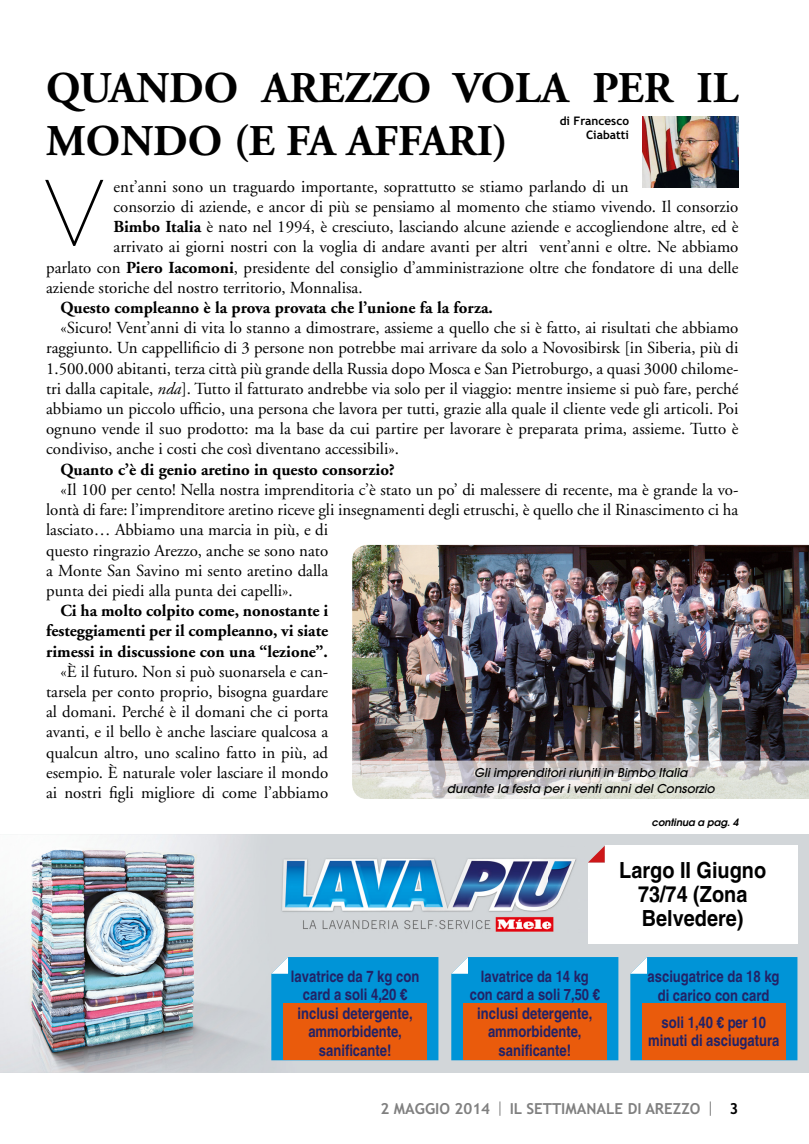
<style>
.page{position:relative;width:809px;height:1144px;background:#fff}
.page>*{position:absolute;margin:0;border:0;box-sizing:border-box;transform-origin:0 0}
.t1{font:200 89.25px "Avant Garde";color:#000}
.t2{font:700 43.75px/52.5px "Adobe Garamond";color:#000}
.t3{font:700 condensed 22.22px/24.3px "Helvetica";color:#000;text-align:center;scale:1.09 1}
.t4{font:16.8px/20.1px "Adobe Garamond";color:#000;text-align:justify}
.t5{font:700 16.8px/20.1px "Adobe Garamond";color:#000;text-align:justify}
.t6{font:700 condensed 15.92px/18.2px "Helvetica";color:#226;text-align:center}
.t7{font:700 condensed 15.75px/18.2px "Helvetica";color:#226;text-align:center}
.t8{font:700 15.22px "Trebuchet MS";color:#808080}
.t9{font:700 15.22px "Trebuchet MS";color:#000}
.t10{font:italic 500 12.08px/16.1px "Avant Garde";color:#000;text-align:center}
.t11{font:700 11.72px/14.2px "Trebuchet MS";color:#000;text-align:right}
.t12{font:italic 600 10.15px "Avant Garde";color:#000}
.s1{font-weight:700}
.s2{font-style:italic}
</style>
<div class="page">
<svg style="left:710px;top:1101px;width:1px;height:14px"></svg>
<svg style="left:499px;top:1101px;width:1px;height:14px"></svg>
<img style="left:352px;top:544px;width:457px;height:216px">
<img style="left:352px;top:760px;width:457px;height:39px">
<img style="left:643px;top:116px;width:95px;height:72px">
<div style="left:0;top:834px;width:809px;height:238px;background:#d2d6d9"></div>
<img style="left:0;top:834px;width:548px;height:238px">
<div style="left:630px;top:957px;width:167px;height:103px;background:#0094d7"></div>
<div style="left:451px;top:957px;width:167px;height:103px;background:#0094d7"></div>
<div style="left:271px;top:957px;width:167px;height:103px;background:#0094d7"></div>
<img style="left:271px;top:845px;width:306px;height:98px">
<div style="left:588px;top:845px;width:209px;height:98px;background:#fff"></div>
<svg style="left:588px;top:845px;width:16px;height:17px"></svg>
<div style="left:283px;top:1003px;width:144px;height:57px;background:#ea5b0c"></div>
<div style="left:463px;top:1003px;width:143px;height:57px;background:#ea5b0c"></div>
<div style="left:642px;top:1003px;width:143px;height:57px;background:#ea5b0c"></div>
<h2 class="t2" style="left:46px;top:66px;width:693px">QUANDO AREZZO VOLA PER IL<br>MONDO (E FA AFFARI)</h2>
<p class="t4" style="left:113px;top:178px;width:516px">ent’anni sono un traguardo importante, soprattutto se stiamo parlando di un</p>
<p class="t4" style="left:113px;top:198px;width:626px">consorzio di aziende, e ancor di più se pensiamo al momento che stiamo vivendo. Il consorzio</p>
<p class="t4" style="left:113px;top:218px;width:626px"><span class="s1">Bimbo Italia</span> è nato nel 1994, è cresciuto, lasciando alcune aziende e accogliendone altre, ed è</p>
<p class="t4" style="left:113px;top:238px;width:626px">arrivato ai giorni nostri con la voglia di andare avanti per altri vent’anni e oltre. Ne abbiamo</p>
<p class="t4" style="left:46px;top:259px;width:693px">parlato con <span class="s1">Piero Iacomoni</span>, presidente del consiglio d’amministrazione oltre che fondatore di una delle</p>
<p class="t4" style="left:46px;top:279px;width:318px">aziende storiche del nostro territorio, Monnalisa.</p>
<p class="t5" style="left:60px;top:299px;width:434px">Questo compleanno è la prova provata che l’unione fa la forza.</p>
<p class="t4" style="left:46px;top:319px;width:693px;text-indent:14px">«Sicuro! Vent’anni di vita lo stanno a dimostrare, assieme a quello che si è fatto, ai risultati che abbiamo raggiunto. Un cappellificio di 3 persone non potrebbe mai arrivare da solo a Novosibirsk [in Siberia, più di 1.500.000 abitanti, terza città più grande della Russia dopo Mosca e San Pietroburgo, a quasi 3000 chilome&shy;tri dalla capitale, <span class="s2">nda</span>]. Tutto il fatturato andrebbe via solo per il viaggio: mentre insieme si può fare, perché abbiamo un piccolo ufficio, una persona che lavora per tutti, grazie alla quale il cliente vede gli articoli. Poi ognuno vende il suo prodotto: ma la base da cui partire per lavorare è preparata prima, assieme. Tutto è condiviso, anche i costi che così diventano accessibili».</p>
<p class="t5" style="left:60px;top:461px;width:335px">Quanto c’è di genio aretino in questo consorzio?</p>
<p class="t4" style="left:46px;top:481px;width:693px;text-align:left;text-indent:14px">«Il 100 per cento! Nella nostra imprenditoria c’è stato un po’ di malessere di recente, ma è grande la vo&shy;lontà di fare: l’imprenditore aretino riceve gli insegnamenti degli etruschi, è quello che il Rinascimento ci ha lasciato… Abbiamo una marcia in più, e di<br>questo ringrazio Arezzo, anche se sono nato<br>a Monte San Savino mi sento aretino dalla<br>punta dei piedi alla punta dei capelli».</p>
<p class="t5" style="left:46px;top:602px;width:283px;text-indent:14px">Ci ha molto colpito come, nonostante i festeggiamenti per il compleanno, vi siate rimessi in discussione con una “lezione”.</p>
<p class="t4" style="left:46px;top:663px;width:283px;text-indent:14px">«È il futuro. Non si può suonarsela e can&shy;tarsela per conto proprio, bisogna guardare al domani. Perché è il domani che ci porta avanti, e il bello è anche lasciare qualcosa a qualcun altro, uno scalino fatto in più, ad esempio. È naturale voler lasciare il mondo ai nostri figli migliore di come l’abbiamo</p>
<p class="t11" style="left:559px;top:114px;width:71px">di Francesco<br>Ciabatti</p>
<h1 class="t1" style="left:45px;top:180px;width:61px">V</h1>
<p class="t10" style="left:447px;top:765px;width:269px">Gli imprenditori riuniti in Bimbo Italia<br>durante la festa per i venti anni del Consorzio</p>
<p class="t6" style="left:291px;top:968px;width:130px">lavatrice da 7 kg con card a soli 4,20 € inclusi detergente, ammorbidente, sanificante!</p>
<p class="t7" style="left:470px;top:968px;width:132px">lavatrice da 14 kg con card a soli 7,50 €</p>
<p class="t12" style="left:651px;top:818px;width:88px">continua a pag. 4</p>
<h3 class="t3" style="left:619px;top:860px;width:136px">Largo II Giugno<br>73/74 (Zona<br>Belvedere)</h3>
<p class="t6" style="left:647px;top:969px;width:133px">asciugatrice da 18 kg di carico con card</p>
<p class="t6" style="left:477px;top:1005px;width:117px">inclusi detergente, ammorbidente, sanificante!</p>
<p class="t6" style="left:648px;top:1015px;width:133px">soli 1,40 € per 10 minuti di asciugatura</p>
<p class="t8" style="left:380px;top:1100px;width:111px">2 MAGGIO 2014</p>
<p class="t8" style="left:509px;top:1100px;width:192px">IL SETTIMANALE DI AREZZO</p>
<p class="t9" style="left:729px;top:1100px;width:10px">3</p>
</div>
